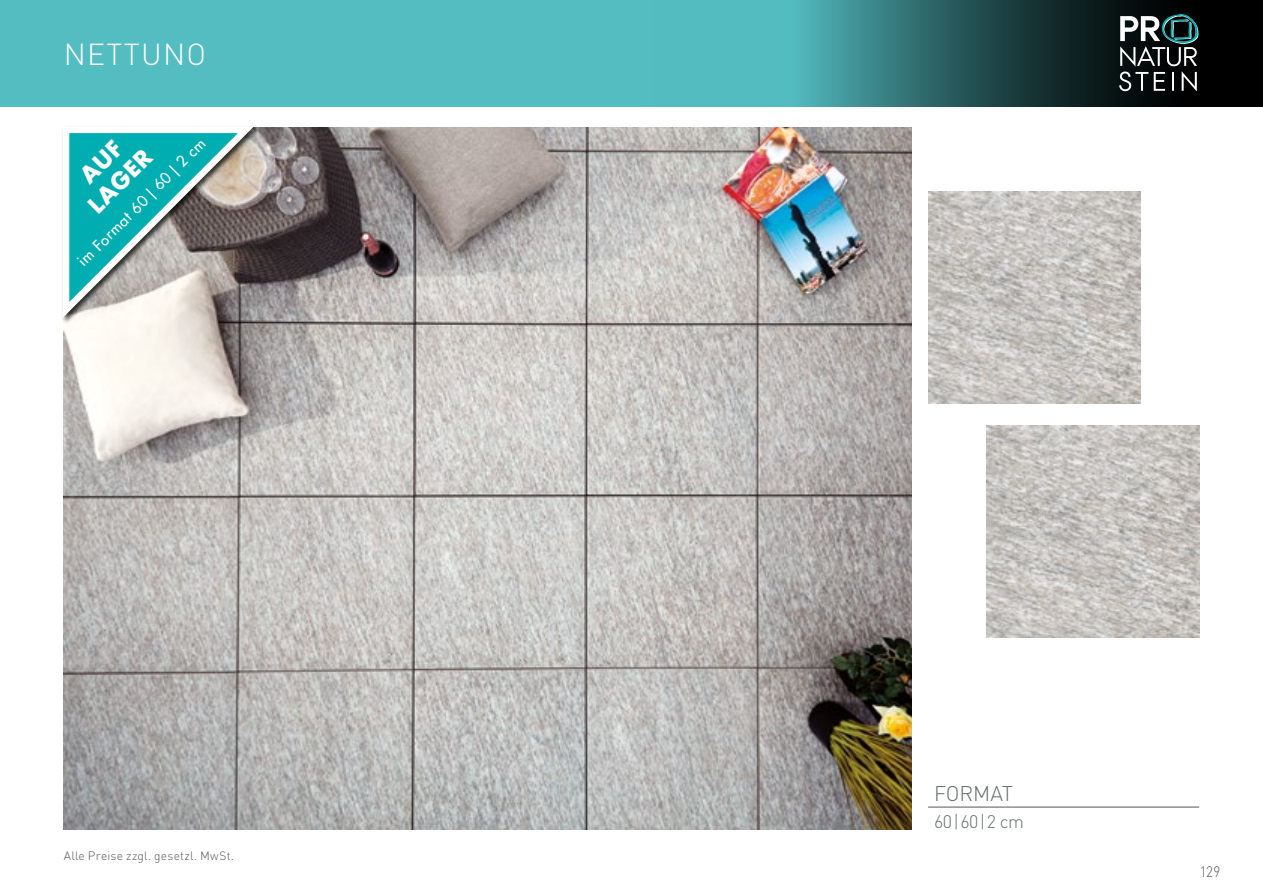
<style>
.page{position:relative;width:1263px;height:893px;background:#fff}
.page>*{position:absolute;margin:0;border:0;box-sizing:border-box;transform-origin:0 0}
.t1{font:300 30px "DIN Pro";letter-spacing:.04em;color:#fff}
.t2{font:700 22.5px/27px "Futura Std";color:#fff;text-align:center}
.t3{font:300 21px "DIN Pro";color:#676c6e}
.t4{font:300 18px "DIN Pro";color:#676c6e}
.t5{font:500 15px "Futura Std";color:#fff}
.t6{font:300 15px "DIN Pro";color:#545656;scale:.9 1}
.t7{font:300 12px "DIN Pro";letter-spacing:.02em;color:#545656}
</style>
<div class="page">
<div style="left:0;top:0;width:1263px;height:106px;background:#54bdc1"></div>
<svg style="left:806px;top:0;width:457px;height:106px;background:#1f4648"></svg>
<svg style="left:1119px;top:14px;width:79px;height:77px;background:#3f4a4b"></svg>
<img style="left:64px;top:128px;width:847px;height:701px">
<img style="left:928px;top:191px;width:213px;height:213px">
<img style="left:986px;top:425px;width:213px;height:213px">
<hr style="left:928px;top:807px;width:170px;height:1px;background:#545656">
<hr style="left:1098px;top:807px;width:101px;height:1px;background:#545656">
<svg style="left:62px;top:127px;width:200px;height:199px"></svg>
<h1 class="t1" style="left:64px;top:31px;width:144px">NETTUNO</h1>
<h2 class="t2" style="left:63px;top:180px;width:80px;rotate:-45deg">AUF<br>LAGER</h2>
<p class="t5" style="left:73px;top:257px;width:175px;rotate:-45deg">im Format 60 | 60 | 2 cm</p>
<p class="t7" style="left:64px;top:846px;width:172px">Alle Preise zzgl. gesetzl. MwSt.</p>
<h3 class="t3" style="left:934px;top:778px;width:81px">FORMAT</h3>
<h3 class="t4" style="left:934px;top:808px;width:91px">60|60|2 cm</h3>
<p class="t6" style="left:1200px;top:861px;width:24px">129</p>
</div>
